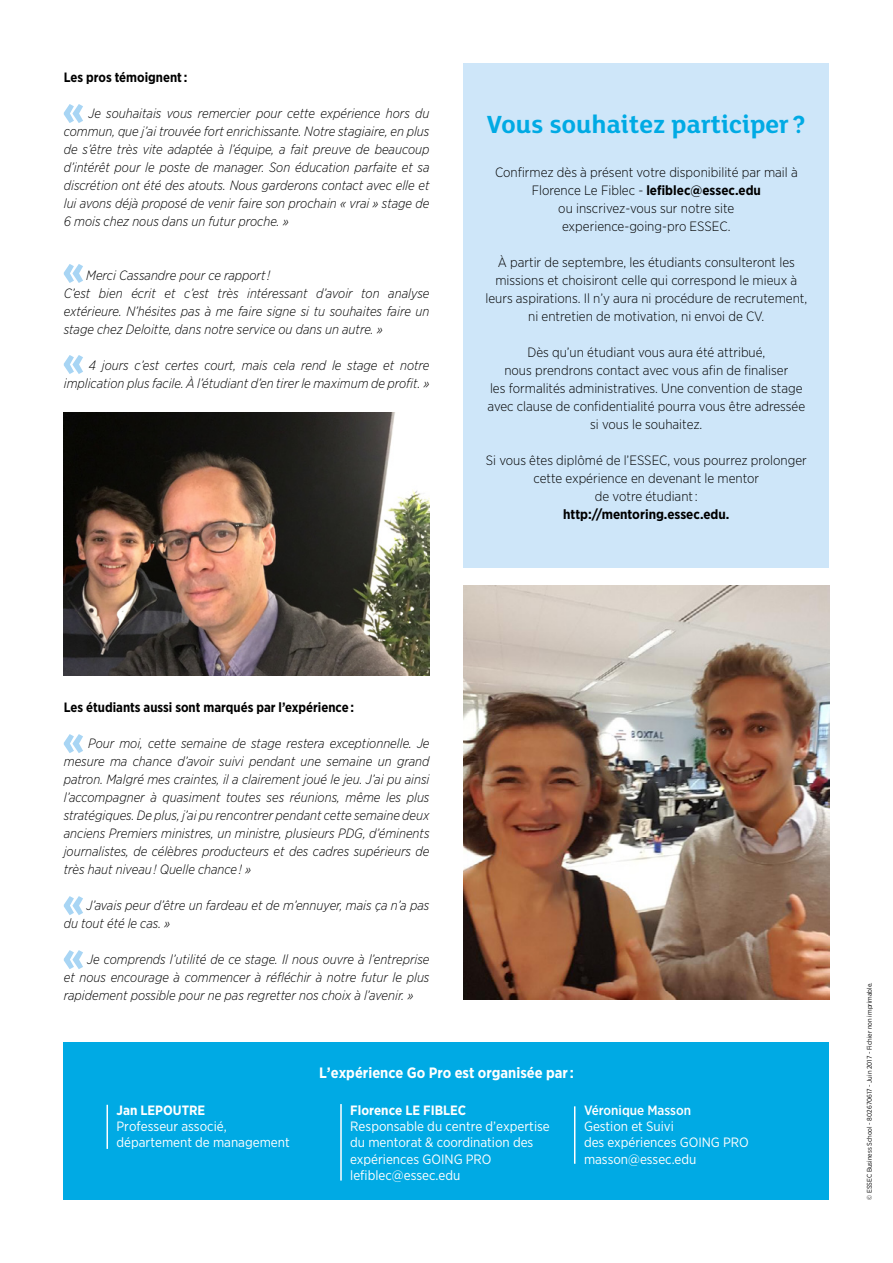
<style>
.page{position:relative;width:893px;height:1263px;background:#fff}
.page>*{position:absolute;margin:0;border:0;box-sizing:border-box;transform-origin:0 0}
.t1{font:700 27px "FS Lola";color:#00aae4}
.t2{font:700 15px "Gotham Narrow";color:#fff}
.t3{font:italic 300 13.5px/18px "Gotham Narrow";color:#000;text-align:justify}
.t4{font:300 13.5px/18px "Gotham Narrow";color:#000;text-align:center}
.t5{font:13.5px/16.2px "Gotham Narrow";color:#fff}
.t6{font:700 13.5px "Gotham Narrow";color:#000}
.t7{font:700 13.5px "Gotham Narrow";color:#fff}
.t8{font:500 13.5px "Gotham Narrow";color:#fff}
.t9{font:6.75px "Gotham Narrow";color:#000}
.s1{font-weight:700}
</style>
<div class="page">
<svg style="left:64px;top:104px;width:19px;height:19px"></svg>
<svg style="left:64px;top:264px;width:19px;height:19px"></svg>
<svg style="left:64px;top:355px;width:19px;height:19px"></svg>
<img style="left:64px;top:412px;width:365px;height:264px">
<svg style="left:64px;top:734px;width:19px;height:19px"></svg>
<svg style="left:64px;top:896px;width:19px;height:19px"></svg>
<svg style="left:64px;top:950px;width:19px;height:19px"></svg>
<img style="left:463px;top:586px;width:366px;height:413px">
<div style="left:64px;top:1043px;width:765px;height:157px;background:#00aae4"></div>
<hr style="left:107px;top:1105px;width:1px;height:44px;background:#fff">
<hr style="left:340px;top:1104px;width:2px;height:76px;background:#fff">
<hr style="left:574px;top:1106px;width:1px;height:58px;background:#fff">
<div style="left:463px;top:64px;width:366px;height:504px;background:#cee6f9"></div>
<p class="t6" style="left:64px;top:68px;width:125px">Les pros témoignent :</p>
<p class="t3" style="left:64px;top:104px;width:367px;text-indent:25px">Je souhaitais vous remercier pour cette expérience hors du commun, que j’ai trouvée fort enrichissante. Notre stagiaire, en plus de s’être très vite adaptée à l’équipe, a fait preuve de beaucoup d’intérêt pour le poste de manager. Son éducation parfaite et sa discrétion ont été des atouts. Nous garderons contact avec elle et lui avons déjà proposé de venir faire son prochain « vrai » stage de 6 mois chez nous dans un futur proche. »</p>
<p class="t3" style="left:64px;top:266px;width:367px;text-align:left;text-indent:22px">Merci Cassandre pour ce rapport !<br>C’est bien écrit et c’est très intéressant d’avoir ton analyse extérieure. N’hésites pas à me faire signe si tu souhaites faire un stage chez Deloitte, dans notre service ou dans un autre. »</p>
<p class="t3" style="left:64px;top:356px;width:367px;text-align:right">4 jours c’est certes court, mais cela rend le stage et notre implication plus facile. À l’étudiant d’en tirer le maximum de profit. »</p>
<h1 class="t1" style="left:487px;top:106px;width:320px">Vous souhaitez participer?</h1>
<p class="t4" style="left:495px;top:163px;width:304px">Confirmez dès à présent votre disponibilité par mail à Florence Le Fiblec - <span class="s1">lefiblec@essec.edu<br></span>ou inscrivez-vous sur notre site experience-going-pro ESSEC.</p>
<p class="t4" style="left:485px;top:253px;width:323px">À partir de septembre, les étudiants consulteront les missions et choisiront celle qui correspond le mieux à leurs aspirations. Il n’y aura ni procédure de recrutement, ni entretien de motivation, ni envoi de CV.</p>
<p class="t4" style="left:487px;top:343px;width:319px">Dès qu’un étudiant vous aura été attribué,<br>nous prendrons contact avec vous afin de finaliser<br>les formalités administratives. Une convention de stage avec clause de confidentialité pourra vous être adressée si vous le souhaitez.</p>
<p class="t4" style="left:486px;top:451px;width:323px">Si vous êtes diplômé de l’ESSEC, vous pourrez prolonger cette expérience en devenant le mentor<br>de votre étudiant :</p>
<p class="t6" style="left:563px;top:505px;width:168px">http://mentoring.essec.edu.</p>
<p class="t6" style="left:64px;top:698px;width:292px">Les étudiants aussi sont marqués par l’expérience :</p>
<p class="t3" style="left:64px;top:734px;width:367px;text-indent:24px">Pour moi, cette semaine de stage restera exceptionnelle. Je mesure ma chance d’avoir suivi pendant une semaine un grand patron. Malgré mes craintes, il a clairement joué le jeu. J’ai pu ainsi l’accompagner à quasiment toutes ses réunions, même les plus stratégiques. De plus, j’ai pu rencontrer pendant cette semaine deux anciens Premiers ministres, un ministre, plusieurs PDG, d’éminents journalistes, de célèbres producteurs et des cadres supérieurs de très haut niveau ! Quelle chance ! »</p>
<p class="t3" style="left:64px;top:896px;width:367px;text-indent:23px">J’avais peur d’être un fardeau et de m’ennuyer, mais ça n’a pas du tout été le cas. »</p>
<p class="t3" style="left:64px;top:950px;width:367px;text-indent:23px">Je comprends l’utilité de ce stage. Il nous ouvre à l’entreprise et nous encourage à commencer à réfléchir à notre futur le plus rapidement possible pour ne pas regretter nos choix à l’avenir. »</p>
<p class="t7" style="left:117px;top:1101px;width:90px">Jan LEPOUTRE</p>
<p class="t5" style="left:117px;top:1118px;width:175px">Professeur associé, département de management</p>
<p class="t2" style="left:319px;top:1063px;width:256px">L’expérience Go Pro est organisée par :</p>
<p class="t7" style="left:350px;top:1101px;width:117px">Florence LE FIBLEC</p>
<p class="t5" style="left:350px;top:1118px;width:201px">Responsable du centre d’expertise du mentorat &amp; coordination des expériences GOING PRO lefiblec@essec.edu</p>
<p class="t8" style="left:584px;top:1101px;width:109px">Véronique Masson</p>
<p class="t5" style="left:584px;top:1118px;width:166px">Gestion et Suivi<br>des expériences GOING PRO masson@essec.edu</p>
<p class="t9" style="left:865px;top:1200px;width:219px;rotate:-90deg">© ESSEC Business School - 802670617 - Juin 2017 - Fichier non imprimable.</p>
</div>
